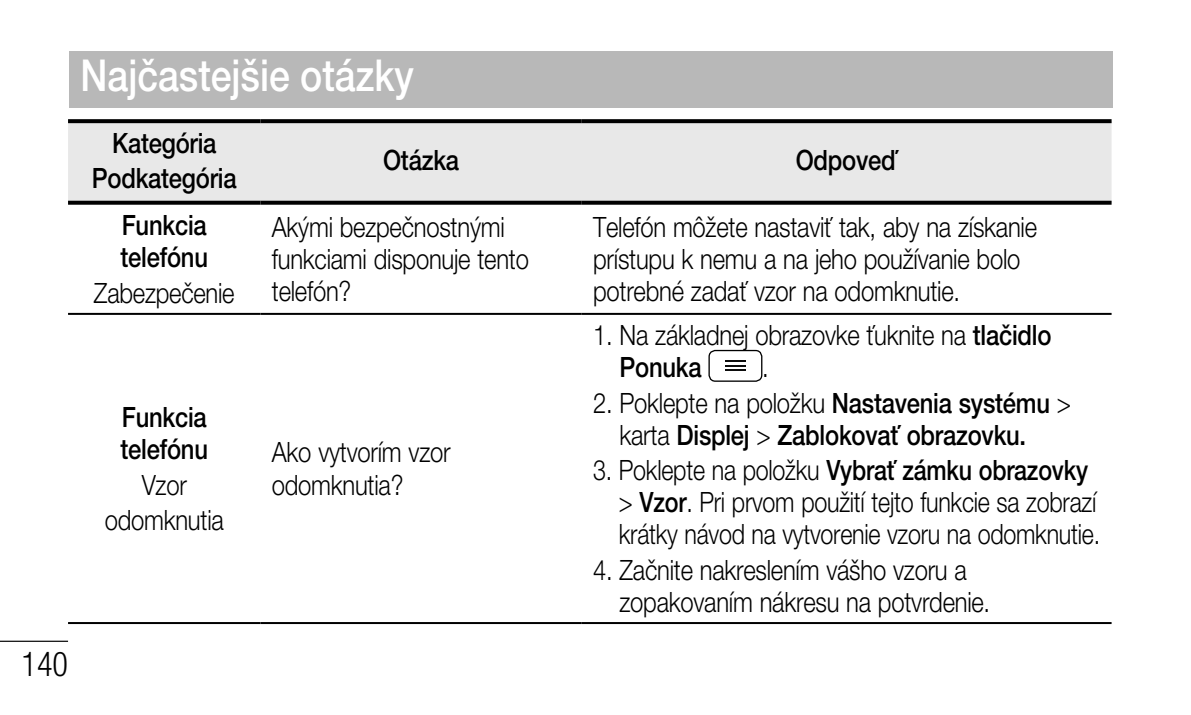
<style>
.page{position:relative;width:1191px;height:715px;background:#fff}
.page>*{position:absolute;margin:0;border:0;box-sizing:border-box;transform-origin:0 0}
.t1{font:500 44px "Helvetica Neue LT Pro";color:#fff;scale:.85 1}
.t2{font:300 condensed 34px "Helvetica Neue LT Pro";color:#000;scale:.95 1}
.t3{font:300 28px/32px "Helvetica Neue LT Pro";letter-spacing:-.01em;color:#000;scale:.85 1}
.t4{font:500 28px/32px "Helvetica Neue LT Pro";letter-spacing:-.01em;color:#000;scale:.85 1}
.t5{font:300 28px/32px "Helvetica Neue LT Pro";letter-spacing:-.01em;color:#000;scale:.83 1}
.s1{font-weight:500}
.s2{font-weight:300}
</style>
<div class="page">
<hr style="left:0;top:640px;width:68px;height:1px;background:#000">
<div style="left:68px;top:123px;width:1043px;height:78px;background:#e8e8e8"></div>
<svg style="left:68px;top:119px;width:192px;height:4px"></svg>
<svg style="left:68px;top:201px;width:192px;height:4px"></svg>
<svg style="left:260px;top:119px;width:322px;height:4px"></svg>
<svg style="left:260px;top:201px;width:322px;height:4px"></svg>
<svg style="left:582px;top:119px;width:529px;height:4px;background:#0a0a0a"></svg>
<svg style="left:582px;top:201px;width:529px;height:4px;background:#111"></svg>
<hr style="left:68px;top:313px;width:192px;height:2px;background:#000">
<hr style="left:68px;top:621px;width:192px;height:2px;background:#000">
<hr style="left:260px;top:313px;width:322px;height:2px;background:#000">
<hr style="left:260px;top:621px;width:322px;height:2px;background:#000">
<hr style="left:582px;top:313px;width:529px;height:2px;background:#000">
<hr style="left:582px;top:621px;width:529px;height:2px;background:#000">
<svg style="left:709px;top:350px;width:52px;height:31px"></svg>
<hr style="left:725px;top:360px;width:20px;height:2px;background:#0c0c0c">
<hr style="left:725px;top:369px;width:20px;height:2px;background:#0c0c0c">
<hr style="left:725px;top:364px;width:20px;height:2px;background:#0c0c0c">
<div style="left:708px;top:350px;width:54px;height:31px;border:1px solid #000;border-radius:6px"></div>
<div style="left:69px;top:51px;width:1043px;height:57px;background:#b8b8b8"></div>
<p class="t2" style="left:22px;top:651px;width:50px">140</p>
<h1 class="t1" style="left:81px;top:59px;width:394px">Najčastejšie otázky</h1>
<p class="t4" style="left:92px;top:128px;width:172px;line-height:35.2px;text-align:center">Kategória<br>Podkategória</p>
<p class="t4" style="left:121px;top:212px;width:104px">Funkcia telefónu</p>
<p class="t3" style="left:94px;top:279px;width:167px">Zabezpečenie</p>
<p class="t4" style="left:121px;top:403px;width:104px">Funkcia telefónu</p>
<p class="t3" style="left:105px;top:469px;width:142px;line-height:35.2px;text-align:center">Vzor odomknutia</p>
<p class="t4" style="left:383px;top:147px;width:91px">Otázka</p>
<p class="t4" style="left:795px;top:147px;width:121px">Odpoveď</p>
<p class="t3" style="left:272px;top:213px;width:304px">Akými bezpečnostnými funkciami disponuje tento telefón?</p>
<p class="t3" style="left:593px;top:213px;width:524px">Telefón môžete nastaviť tak, aby na získanie prístupu k nemu a na jeho používanie bolo potrebné zadať vzor na odomknutie.</p>
<p class="t3" style="left:272px;top:439px;width:212px">Ako vytvorím vzor odomknutia?</p>
<p class="t3" style="left:619px;top:322px;width:509px;text-indent:-26px">1. Na základnej obrazovke ťuknite na <span class="s1">tlačidlo<br>Ponuka</span></p>
<p class="t3" style="left:762px;top:354px;width:9px">.</p>
<p class="t4" style="left:619px;top:389px;width:533px;text-indent:-26px"><span class="s2">2. Poklepte na položku</span> Nastavenia systému <span class="s2">&gt; karta</span> Displej <span class="s2">&gt;</span> Zablokovať obrazovku.</p>
<p class="t5" style="left:619px;top:457px;width:581px;text-indent:-26px">3. Poklepte na položku <span class="s1">Vybrať zámku obrazovky </span>&gt; <span class="s1">Vzor</span>. Pri prvom použití tejto funkcie sa zobrazí krátky návod na vytvorenie vzoru na odomknutie.</p>
<p class="t3" style="left:619px;top:556px;width:438px;text-indent:-26px">4. Začnite nakreslením vášho vzoru a zopakovaním nákresu na potvrdenie.</p>
</div>
